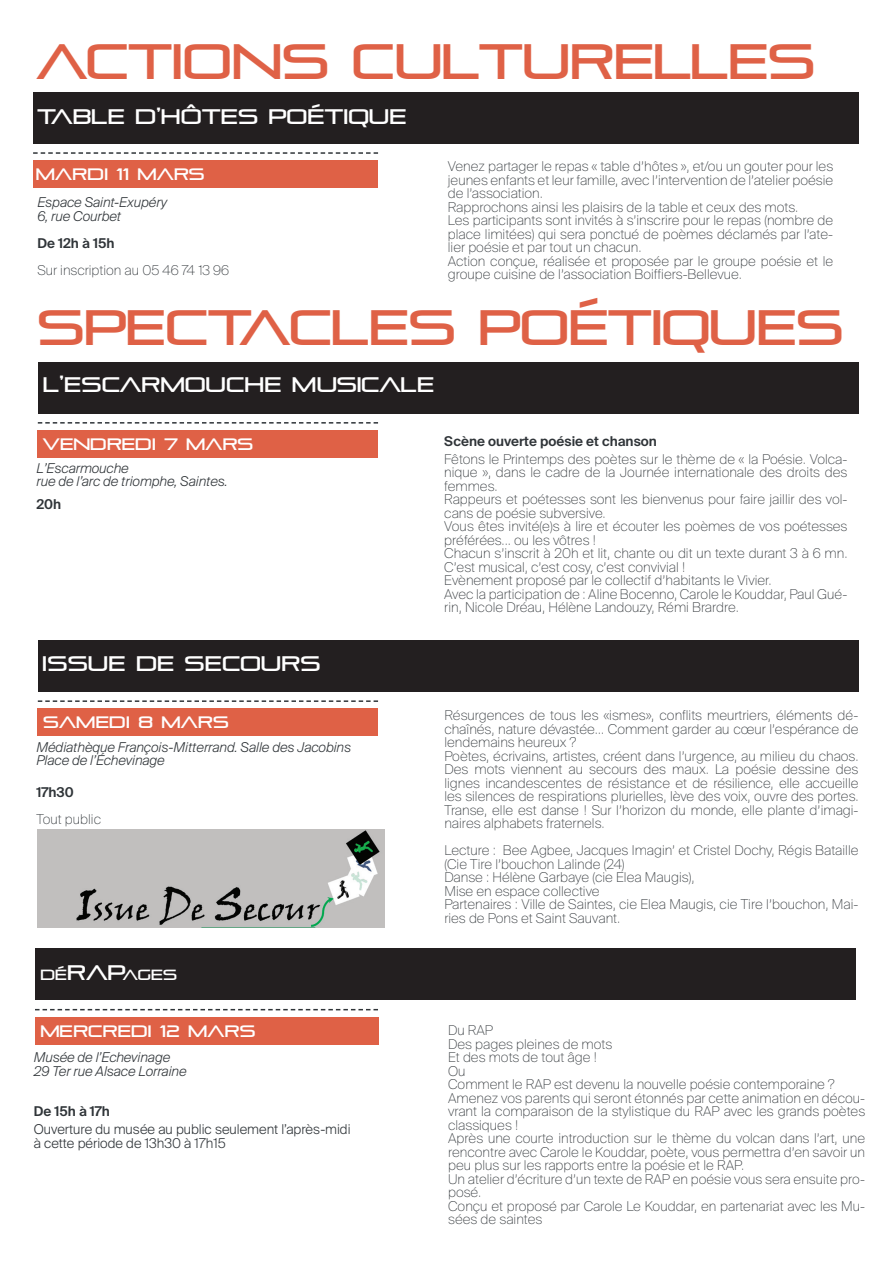
<style>
.page{position:relative;width:893px;height:1263px;background:#fff}
.page>*{position:absolute;margin:0;border:0;box-sizing:border-box;transform-origin:0 0}
.Avenir_Black_23_white{font:49.5px "Pirulen";letter-spacing:-.04em;color:#df6146}
.FAIR_26_REG_BLACK{font:21px "Pirulen";letter-spacing:-.02em;color:#fff}
.Jour{font:16.5px "Pirulen";letter-spacing:-.01em;color:#fff}
.FAIR_26_REG_BLACK-2{font:14.7px "Pirulen";letter-spacing:-.03em;color:#fff}
.Fair_10_reg_black{font:100 13.5px/13.5px "Suisse Intl";color:#2f3438}
.Fair_10_Bold_italic_black{font:italic 300 13.5px "Suisse Intl";color:#2f3438}
.Fair_10_extrabold{font:300 13.5px/13.5px "Suisse Intl";color:#2f3438}
.Fair_10_reg_black-2{font:600 13.5px "Suisse Intl";color:#2f3438}
.Fair_10_extrabold-2{font:600 13.5px "Suisse Intl";color:#2f3438}
.Fair_10_extrabold-3{font:100 13.5px "Suisse Intl";color:#2f3438}
.s1{font-size:21px}
</style>
<div class="page">
<div style="left:33px;top:92px;width:825px;height:51px;background:#231f20"></div>
<svg style="left:33px;top:152px;width:345px;height:2px"></svg>
<div style="left:34px;top:161px;width:344px;height:27px;background:#df6146"></div>
<div style="left:38px;top:362px;width:820px;height:51px;background:#231f20"></div>
<svg style="left:38px;top:422px;width:340px;height:2px"></svg>
<div style="left:38px;top:430px;width:340px;height:28px;background:#df6146"></div>
<div style="left:38px;top:640px;width:820px;height:51px;background:#231f20"></div>
<svg style="left:38px;top:700px;width:340px;height:2px"></svg>
<div style="left:38px;top:709px;width:340px;height:27px;background:#df6146"></div>
<div style="left:35px;top:949px;width:821px;height:51px;background:#231f20"></div>
<svg style="left:35px;top:1009px;width:343px;height:1px"></svg>
<div style="left:35px;top:1017px;width:343px;height:28px;background:#df6146"></div>
<img style="left:38px;top:829px;width:347px;height:99px">
<p class="Avenir_Black_23_white" style="left:36px;top:31px;width:781px">ACTIONS CULTURELLES</p>
<p class="FAIR_26_REG_BLACK" style="left:37px;top:104px;width:371px">TABLE D’HÔTES POÉTIQUE</p>
<p class="Jour" style="left:36px;top:164px;width:171px">MARDI 11 MARS</p>
<p class="Fair_10_Bold_italic_black" style="left:37px;top:194px;width:131px">Espace Saint-Exupéry</p>
<p class="Fair_10_Bold_italic_black" style="left:37px;top:208px;width:85px">6, rue Courbet</p>
<p class="Fair_10_extrabold-2" style="left:37px;top:235px;width:79px">De 12h à 15h</p>
<p class="Fair_10_extrabold-3" style="left:37px;top:262px;width:193px">Sur inscription au 05 46 74 13 96</p>
<p class="Fair_10_reg_black" style="left:448px;top:160px;width:387px;text-align:justify">Venez partager le repas « table d’hôtes », et/ou un gouter pour les jeunes enfants et leur famille, avec l’intervention de l’atelier poésie de l’association.</p>
<p class="Fair_10_reg_black" style="left:448px;top:200px;width:352px">Rapprochons ainsi les plaisirs de la table et ceux des mots.</p>
<p class="Fair_10_reg_black" style="left:448px;top:214px;width:387px;text-align:justify">Les participants sont invités à s’inscrire pour le repas (nombre de place limitées) qui sera ponctué de poèmes déclamés par l’ate&shy;lier poésie et par tout un chacun.</p>
<p class="Fair_10_reg_black" style="left:448px;top:254px;width:387px">Action conçue, réalisée et proposée par le groupe poésie et le groupe cuisine de l’association Boiffiers-Bellevue.</p>
<p class="Avenir_Black_23_white" style="left:36px;top:297px;width:809px">SPECTACLES POÉTIQUES</p>
<p class="FAIR_26_REG_BLACK" style="left:43px;top:372px;width:393px">L’ESCARMOUCHE MUSICALE</p>
<p class="Jour" style="left:43px;top:434px;width:212px">VENDREDI 7 MARS</p>
<p class="Fair_10_Bold_italic_black" style="left:36px;top:460px;width:94px">L’Escarmouche</p>
<p class="Fair_10_Bold_italic_black" style="left:36px;top:473px;width:193px">rue de l’arc de triomphe, Saintes.</p>
<p class="Fair_10_extrabold-2" style="left:36px;top:496px;width:26px">20h</p>
<p class="FAIR_26_REG_BLACK" style="left:42px;top:651px;width:281px">ISSUE DE SECOURS</p>
<p class="Jour" style="left:43px;top:712px;width:188px">SAMEDI 8 MARS</p>
<p class="Fair_10_Bold_italic_black" style="left:36px;top:739px;width:316px">Médiathèque François-Mitterrand. Salle des Jacobins</p>
<p class="Fair_10_Bold_italic_black" style="left:36px;top:752px;width:130px">Place de l’Échevinage</p>
<p class="Fair_10_extrabold-2" style="left:36px;top:784px;width:39px">17h30</p>
<p class="Fair_10_reg_black" style="left:36px;top:812px;width:66px">Tout public</p>
<p class="FAIR_26_REG_BLACK-2" style="left:40px;top:966px;width:139px">DÉ<span class="s1">RAP</span>AGES</p>
<p class="Fair_10_reg_black-2" style="left:444px;top:433px;width:214px">Scène ouverte poésie et chanson</p>
<p class="Fair_10_reg_black" style="left:444px;top:452px;width:405px;text-align:justify">Fêtons le Printemps des poètes sur le thème de « la Poésie. Volca&shy;nique », dans le cadre de la Journée internationale des droits des femmes.</p>
<p class="Fair_10_reg_black" style="left:444px;top:493px;width:405px">Rappeurs et poétesses sont les bienvenus pour faire jaillir des vol&shy;cans de poésie subversive.</p>
<p class="Fair_10_reg_black" style="left:444px;top:520px;width:405px">Vous êtes invité(e)s à lire et écouter les poèmes de vos poétesses préférées... ou les vôtres !</p>
<p class="Fair_10_reg_black" style="left:444px;top:547px;width:405px">Chacun s’inscrit à 20h et lit, chante ou dit un texte durant 3 à 6 mn.<br>C’est musical, c’est cosy, c’est convivial !</p>
<p class="Fair_10_reg_black" style="left:444px;top:574px;width:329px">Evènement proposé par le collectif d’habitants le Vivier.</p>
<p class="Fair_10_reg_black" style="left:444px;top:587px;width:405px">Avec la participation de : Aline Bocenno, Carole le Kouddar, Paul Gué&shy;rin, Nicole Dréau, Hélène Landouzy, Rémi Brardre.</p>
<p class="Fair_10_reg_black" style="left:444px;top:709px;width:416px;text-align:justify">Résurgences de tous les «ismes», conflits meurtriers, éléments dé&shy;chaînés, nature dévastée… Comment garder au cœur l’espérance de lendemains heureux ?</p>
<p class="Fair_10_reg_black" style="left:444px;top:749px;width:416px;text-align:justify">Poètes, écrivains, artistes, créent dans l’urgence, au milieu du chaos.<br>Des mots viennent au secours des maux. La poésie dessine des lignes incandescentes de résistance et de résilience, elle accueille les silences de respirations plurielles, lève des voix, ouvre des portes.<br>Transe, elle est danse ! Sur l’horizon du monde, elle plante d’imagi&shy;naires alphabets fraternels.</p>
<p class="Fair_10_reg_black" style="left:444px;top:844px;width:416px">Lecture : Bee Agbee, Jacques Imagin’ et Cristel Dochy, Régis Bataille (Cie Tire l’bouchon Lalinde (24)</p>
<p class="Fair_10_reg_black" style="left:444px;top:871px;width:252px">Danse : Hélène Garbaye (cie Elea Maugis),</p>
<p class="Fair_10_reg_black" style="left:444px;top:884px;width:157px">Mise en espace collective</p>
<p class="Fair_10_reg_black" style="left:444px;top:898px;width:416px">Partenaires : Ville de Saintes, cie Elea Maugis, cie Tire l’bouchon, Mai&shy;ries de Pons et Saint Sauvant.</p>
<p class="Jour" style="left:40px;top:1021px;width:217px">MERCREDI 12 MARS</p>
<p class="Fair_10_Bold_italic_black" style="left:34px;top:1049px;width:138px">Musée de l’Echevinage</p>
<p class="Fair_10_Bold_italic_black" style="left:34px;top:1063px;width:154px">29 Ter rue Alsace Lorraine</p>
<p class="Fair_10_extrabold-2" style="left:34px;top:1103px;width:78px">De 15h à 17h</p>
<p class="Fair_10_extrabold" style="left:34px;top:1123px;width:318px">Ouverture du musée au public seulement l’après-midi à cette période de 13h30 à 17h15</p>
<p class="Fair_10_reg_black" style="left:448px;top:1024px;width:46px">Du RAP</p>
<p class="Fair_10_reg_black" style="left:448px;top:1037px;width:166px">Des pages pleines de mots</p>
<p class="Fair_10_reg_black" style="left:448px;top:1051px;width:150px">Et des mots de tout âge !</p>
<p class="Fair_10_reg_black" style="left:448px;top:1064px;width:19px">Ou</p>
<p class="Fair_10_reg_black" style="left:448px;top:1078px;width:388px">Comment le RAP est devenu la nouvelle poésie contemporaine ?</p>
<p class="Fair_10_reg_black" style="left:448px;top:1091px;width:419px;text-align:justify">Amenez vos parents qui seront étonnés par cette animation en décou&shy;vrant la comparaison de la stylistique du RAP avec les grands poètes classiques !</p>
<p class="Fair_10_reg_black" style="left:448px;top:1132px;width:418px;text-align:justify">Après une courte introduction sur le thème du volcan dans l’art, une rencontre avec Carole le Kouddar, poète, vous permettra d’en savoir un peu plus sur les rapports entre la poésie et le RAP.</p>
<p class="Fair_10_reg_black" style="left:448px;top:1172px;width:418px">Un atelier d’écriture d’un texte de RAP en poésie vous sera ensuite pro&shy;posé.</p>
<p class="Fair_10_reg_black" style="left:448px;top:1199px;width:418px">Conçu et proposé par Carole Le Kouddar, en partenariat avec les Mu&shy;sées de saintes</p>
</div>
